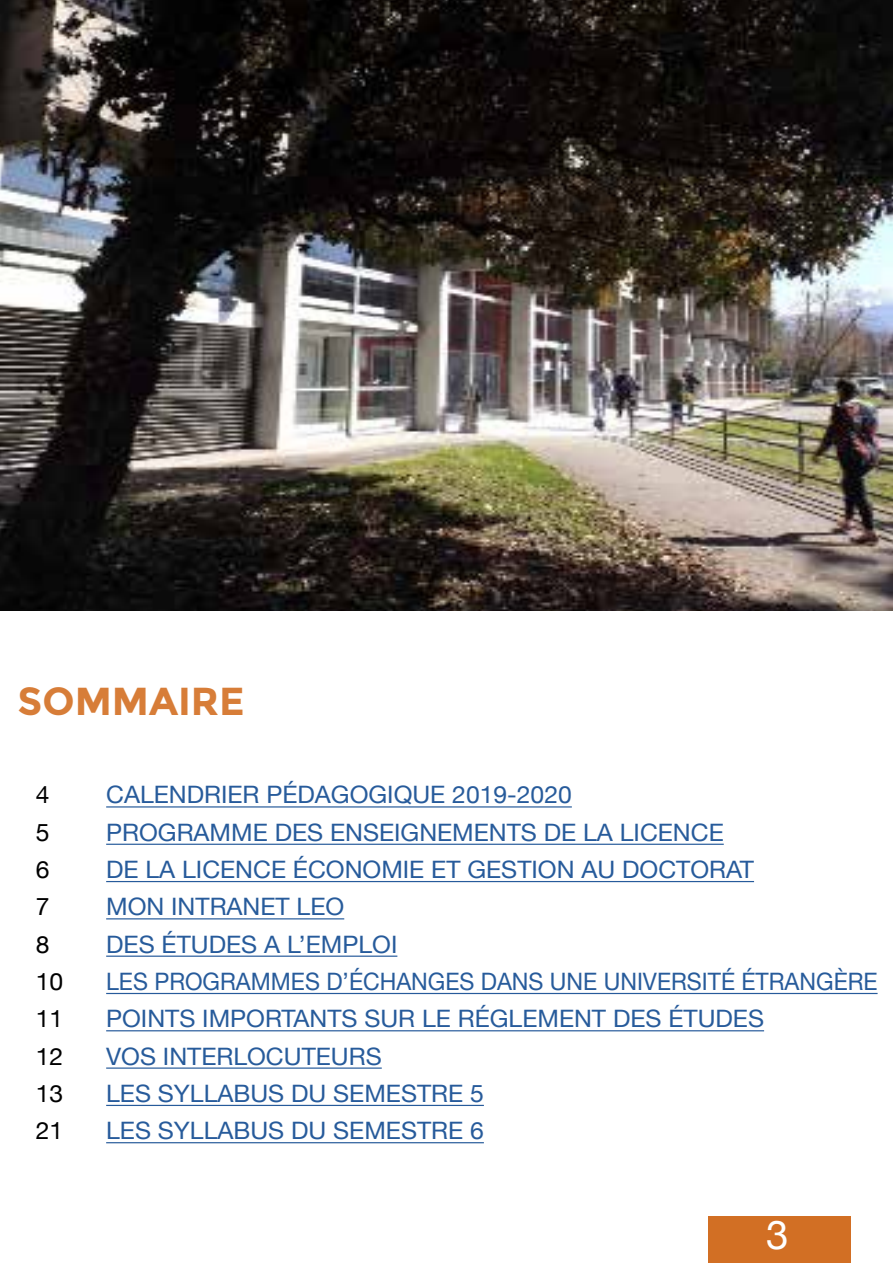
<style>
.page{position:relative;width:893px;height:1263px;background:#fff}
.page>*{position:absolute;margin:0;border:0;box-sizing:border-box;transform-origin:0 0}
.t1{font:40.2px "Helvetica Neue";color:#fff}
.t2{font:700 39px "Montserrat";color:#d77d38}
.t3{font:24px "Helvetica Neue";color:#275b9b}
.t4{font:24px "Helvetica Neue";color:#275b9b;scale:.96 1}
.t5{font:24px "Helvetica Neue";color:#000}
</style>
<div class="page">
<div style="left:708px;top:1216px;width:142px;height:47px;background:#d26f24"></div>
<img style="left:0;top:0;width:893px;height:610px">
<hr style="left:106px;top:806px;width:466px;height:1px;background:#275b9b">
<hr style="left:106px;top:844px;width:618px;height:1px;background:#275b9b">
<hr style="left:106px;top:881px;width:648px;height:1px;background:#275b9b">
<hr style="left:106px;top:918px;width:238px;height:1px;background:#275b9b">
<hr style="left:106px;top:955px;width:291px;height:2px;background:#275b9b">
<hr style="left:106px;top:993px;width:772px;height:1px;background:#275b9b">
<hr style="left:106px;top:1030px;width:658px;height:1px;background:#275b9b">
<hr style="left:106px;top:1067px;width:276px;height:2px;background:#275b9b">
<hr style="left:106px;top:1105px;width:378px;height:1px;background:#275b9b">
<hr style="left:106px;top:1142px;width:378px;height:1px;background:#275b9b">
<h2 class="t2" style="left:18px;top:678px;width:229px">SOMMAIRE</h2>
<p class="t5" style="left:36px;top:777px;width:15px">4</p>
<p class="t3" style="left:106px;top:777px;width:467px">CALENDRIER PÉDAGOGIQUE 2019-2020</p>
<p class="t5" style="left:36px;top:815px;width:15px">5</p>
<p class="t3" style="left:106px;top:815px;width:619px">PROGRAMME DES ENSEIGNEMENTS DE LA LICENCE</p>
<p class="t5" style="left:36px;top:852px;width:15px">6</p>
<p class="t3" style="left:106px;top:852px;width:649px">DE LA LICENCE ÉCONOMIE ET GESTION AU DOCTORAT</p>
<p class="t5" style="left:36px;top:889px;width:15px">7</p>
<p class="t3" style="left:106px;top:889px;width:240px">MON INTRANET LEO</p>
<p class="t5" style="left:36px;top:927px;width:15px">8</p>
<p class="t3" style="left:106px;top:927px;width:293px">DES ÉTUDES A L’EMPLOI</p>
<p class="t5" style="left:36px;top:964px;width:29px">10</p>
<p class="t4" style="left:106px;top:964px;width:805px">LES PROGRAMMES D’ÉCHANGES DANS UNE UNIVERSITÉ ÉTRANGÈRE</p>
<p class="t5" style="left:36px;top:1001px;width:29px">11</p>
<p class="t3" style="left:106px;top:1001px;width:659px">POINTS IMPORTANTS SUR LE RÉGLEMENT DES ÉTUDES</p>
<p class="t5" style="left:36px;top:1039px;width:29px">12</p>
<p class="t3" style="left:106px;top:1039px;width:277px">VOS INTERLOCUTEURS</p>
<p class="t5" style="left:36px;top:1076px;width:29px">13</p>
<p class="t3" style="left:106px;top:1076px;width:379px">LES SYLLABUS DU SEMESTRE 5</p>
<p class="t5" style="left:36px;top:1113px;width:29px">21</p>
<p class="t3" style="left:106px;top:1113px;width:379px">LES SYLLABUS DU SEMESTRE 6</p>
<h1 class="t1" style="left:766px;top:1205px;width:24px">3</h1>
</div>
